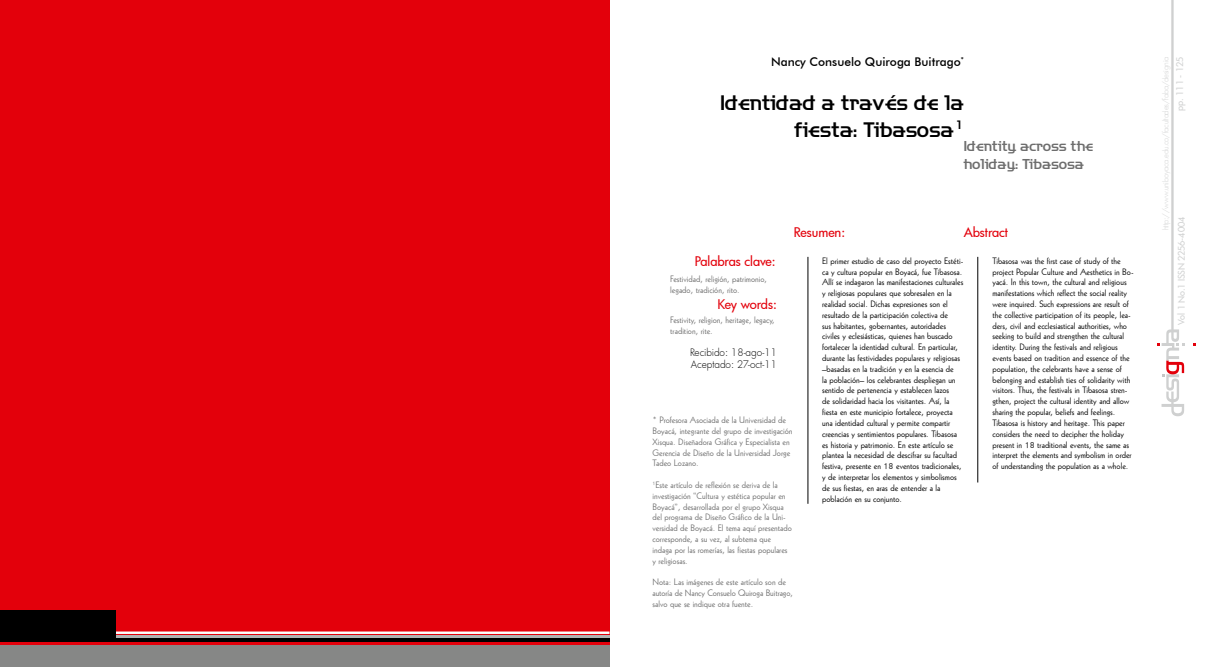
<style>
.page{position:relative;width:1219px;height:667px;background:#fff}
.page>*{position:absolute;margin:0;border:0;box-sizing:border-box;transform-origin:0 0}
.t1{font:500 22px/26.4px "Handelbar";color:#000;text-align:right}
.t2{font:500 15px/18px "Handelbar";color:#6e6e6e}
.t3{font:500 13px "Futura";letter-spacing:-.01em;color:#e3000b}
.t4{font:500 12px "Futura BT";color:#000}
.t5{font:300 10px/12px "Futura";letter-spacing:-.005em;color:#000}
.t6{font:9px/10.8px "Geometric 231 BT Roman C";color:#000}
.t7{font:9px/10.8px "Geometric 231 BT Roman C";color:#6e6e6e}
.t8{font:500 9px "Futura";letter-spacing:-.015em;color:#cfd0d0}
.t9{font:300 7.5px "Futura";letter-spacing:-.025em;color:#cfd0d0}
</style>
<div class="page">
<svg style="left:1157px;top:0;width:28px;height:416px"></svg>
<hr style="left:977px;top:257px;width:1px;height:225px;background:#000">
<hr style="left:808px;top:257px;width:1px;height:246px;background:#000">
<div style="left:0;top:0;width:609px;height:662px;background:#e3000b"></div>
<hr style="left:116px;top:634px;width:493px;height:3px;background:#b1b2b3">
<hr style="left:116px;top:638px;width:493px;height:3px;background:#000">
<hr style="left:116px;top:631px;width:493px;height:2px;background:#fff">
<div style="left:0;top:609px;width:116px;height:32px;background:#000"></div>
<div style="left:0;top:644px;width:609px;height:22px;background:#868786"></div>
<h3 class="t4" style="left:771px;top:54px;width:194px">Nancy Consuelo Quiroga Buitrago<sup>*</sup></h3>
<h1 class="t1" style="left:720px;top:89px;width:246px">Identidad a través de la fiesta: Tibasosa<sup>1</sup></h1>
<h2 class="t2" style="left:963px;top:137px;width:131px">Identity across the holiday: Tibasosa</h2>
<h3 class="t3" style="left:794px;top:223px;width:53px">Resumen:</h3>
<h3 class="t3" style="left:964px;top:223px;width:46px">Abstract</h3>
<h3 class="t3" style="left:695px;top:252px;width:82px">Palabras clave:</h3>
<p class="t7" style="left:670px;top:273px;width:98px">Festividad, religión, patrimonio, legado, tradición, rito.</p>
<h3 class="t3" style="left:717px;top:295px;width:61px">Key words:</h3>
<p class="t7" style="left:670px;top:314px;width:106px">Festivity, religion, heritage, legacy, tradition, rite.</p>
<p class="t5" style="left:690px;top:346px;width:88px">Recibido: 18-ago-11<br>Aceptado: 27-oct-11</p>
<p class="t7" style="left:652px;top:414px;width:142px">* Profesora Asociada de la Universidad de Boyacá, integrante del grupo de investigación Xisqua. Diseñadora Gráfica y Especialista en Gerencia de Diseño de la Universidad Jorge Tadeo Lozano.</p>
<p class="t7" style="left:652px;top:479px;width:141px"><sup>1</sup>Este artículo de reflexión se deriva de la investigación “Cultura y estética popular en Boyacá”, desarrollada por el grupo Xisqua del programa de Diseño Gráfico de la Uni&shy;versidad de Boyacá. El tema aquí presentado corresponde, a su vez, al subtema que indaga por las romerías, las fiestas populares y religiosas.</p>
<p class="t7" style="left:652px;top:576px;width:142px">Nota: Las imágenes de este artículo son de autoría de Nancy Consuelo Quiroga Buitrago, salvo que se indique otra fuente.</p>
<p class="t6" style="left:822px;top:255px;width:143px">El primer estudio de caso del proyecto Estéti&shy;ca y cultura popular en Boyacá, fue Tibasosa.<br>Allí se indagaron las manifestaciones culturales y religiosas populares que sobresalen en la realidad social. Dichas expresiones son el resultado de la participación colectiva de<br>sus habitantes, gobernantes, autoridades civiles y eclesiásticas, quienes han buscado fortalecer la identidad cultural. En particular, durante las festividades populares y religiosas –basadas en la tradición y en la esencia de<br>la población– los celebrantes despliegan un sentido de pertenencia y establecen lazos<br>de solidaridad hacia los visitantes. Así, la fiesta en este municipio fortalece, proyecta una identidad cultural y permite compartir creencias y sentimientos populares. Tibasosa es historia y patrimonio. En este artículo se plantea la necesidad de descifrar su facultad festiva, presente en 18 eventos tradicionales, y de interpretar los elementos y simbolismos de sus fiestas, en aras de entender a la población en su conjunto.</p>
<p class="t6" style="left:992px;top:255px;width:143px">Tibasosa was the first case of study of the project Popular Culture and Aesthetics in Bo&shy;yacá. In this town, the cultural and religious manifestations which reflect the social reality were inquired. Such expressions are result of the collective participation of its people, lea&shy;ders, civil and ecclesiastical authorities, who seeking to build and strengthen the cultural identity. During the festivals and religious events based on tradition and essence of the population, the celebrants have a sense of belonging and establish ties of solidarity with visitors. Thus, the festivals in Tibasosa stren&shy;gthen, project the cultural identity and allow sharing the popular, beliefs and feelings.<br>Tibasosa is history and heritage. This paper considers the need to decipher the holiday present in 18 traditional events, the same as interpret the elements and symbolism in order of understanding the population as a whole.</p>
<p class="t8" style="left:1174px;top:111px;width:56px;rotate:-90deg">pp. 111 - 125</p>
<p class="t9" style="left:1161px;top:230px;width:175px;rotate:-90deg">http://www.uniboyaca.edu.co/facultades/faba/designia</p>
<p class="t8" style="left:1175px;top:324px;width:109px;rotate:-90deg">Vol 1 No.1 ISSN 2256-4004</p>
</div>
